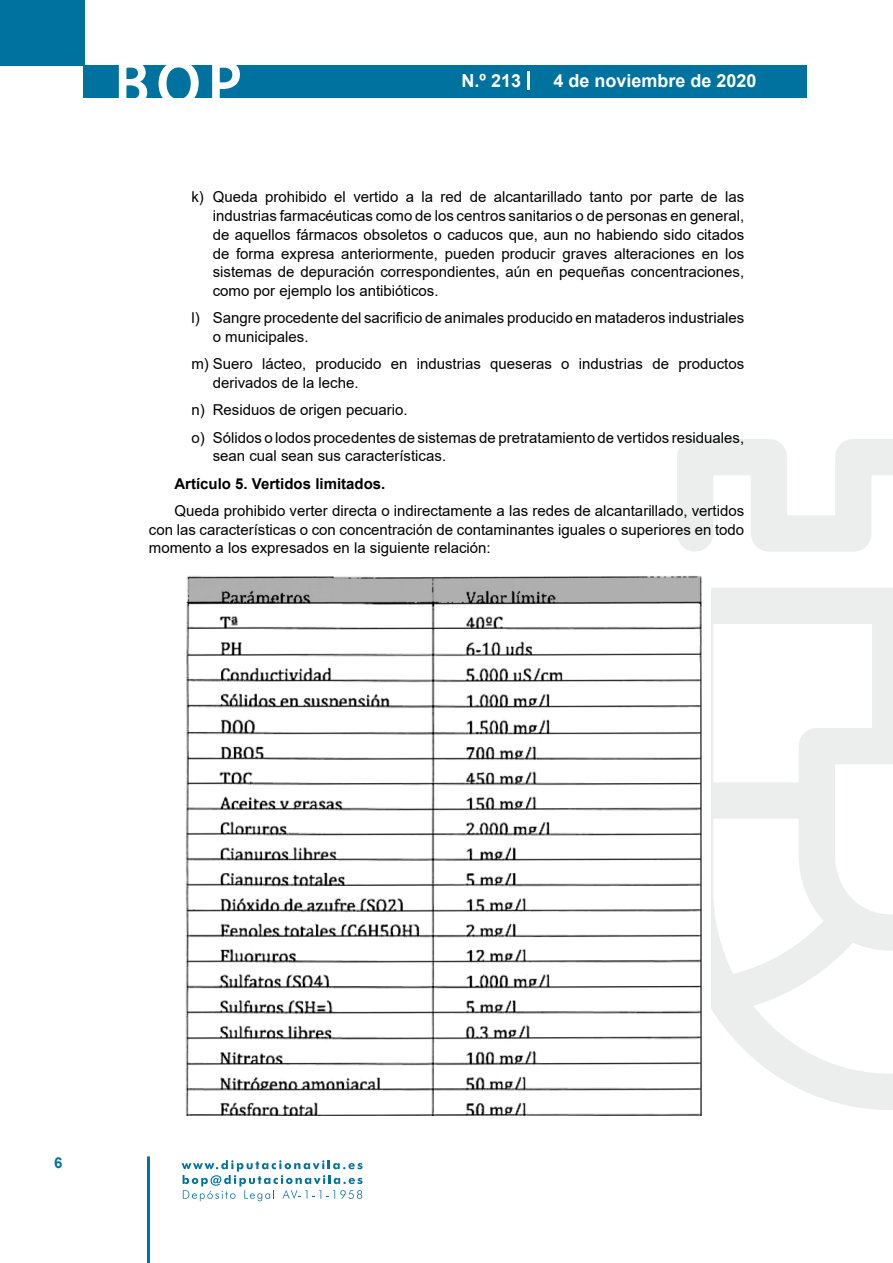
<style>
.page{position:relative;width:893px;height:1263px;background:#fff}
.page>*{position:absolute;margin:0;border:0;box-sizing:border-box;transform-origin:0 0}
.t1{font:500 61.5px "Avant Garde";color:#fff}
.t2{font:700 18px "Arial";color:#fff}
.t3{font:15px/18.8px "Arial";color:#000}
.t4{font:700 15px "Arial";color:#000}
.t5{font:700 15px "Arial";color:#04739f}
</style>
<div class="page">
<div style="left:0;top:0;width:85px;height:65px;background:#00729f"></div>
<div style="left:84px;top:65px;width:723px;height:33px;background:#00729f"></div>
<svg style="left:118px;top:65px;width:30px;height:33px"></svg>
<svg style="left:158px;top:65px;width:41px;height:33px"></svg>
<svg style="left:212px;top:65px;width:28px;height:33px"></svg>
<svg style="left:182px;top:1160px;width:181px;height:41px"></svg>
<hr style="left:147px;top:1156px;width:3px;height:107px;background:#04739f">
<svg style="left:528px;top:71px;width:2px;height:19px"></svg>
<svg style="left:677px;top:439px;width:216px;height:671px"></svg>
<img style="left:185px;top:570px;width:526px;height:545px">
<h1 class="t1" style="left:115px;top:46px;width:128px">BOP</h1>
<p class="t2" style="left:462px;top:68px;width:61px">N.º 213</p>
<p class="t2" style="left:553px;top:68px;width:205px">4 de noviembre de 2020</p>
<p class="t3" style="left:213px;top:188px;width:533px;text-align:justify;text-indent:-21px">k) Queda prohibido el vertido a la red de alcantarillado tanto por parte de las industrias farmacéuticas como de los centros sanitarios o de personas en general, de aquellos fármacos obsoletos o caducos que, aun no habiendo sido citados de forma expresa anteriormente, pueden producir graves alteraciones en los sistemas de depuración correspondientes, aún en pequeñas concentraciones, como por ejemplo los antibióticos.</p>
<p class="t3" style="left:213px;top:309px;width:533px;text-indent:-21px">l) Sangre procedente del sacrificio de animales producido en mataderos industriales o municipales.</p>
<p class="t3" style="left:213px;top:355px;width:533px;text-indent:-21px">m) Suero lácteo, producido en industrias queseras o industrias de productos derivados de la leche.</p>
<p class="t3" style="left:191px;top:396px;width:554px;line-height:27.3px">n) Residuos de origen pecuario.<br>o) Sólidos o lodos procedentes de sistemas de pretratamiento de vertidos residuales,</p>
<p class="t3" style="left:213px;top:447px;width:235px">sean cual sean sus características.</p>
<p class="t4" style="left:174px;top:473px;width:212px">Artículo 5. Vertidos limitados.</p>
<p class="t3" style="left:149px;top:501px;width:597px;text-align:justify;text-indent:26px">Queda prohibido verter directa o indirectamente a las redes de alcantarillado, vertidos con las características o con concentración de contaminantes iguales o superiores en todo momento a los expresados en la siguiente relación:</p>
<p class="t5" style="left:54px;top:1152px;width:10px">6</p>
</div>
